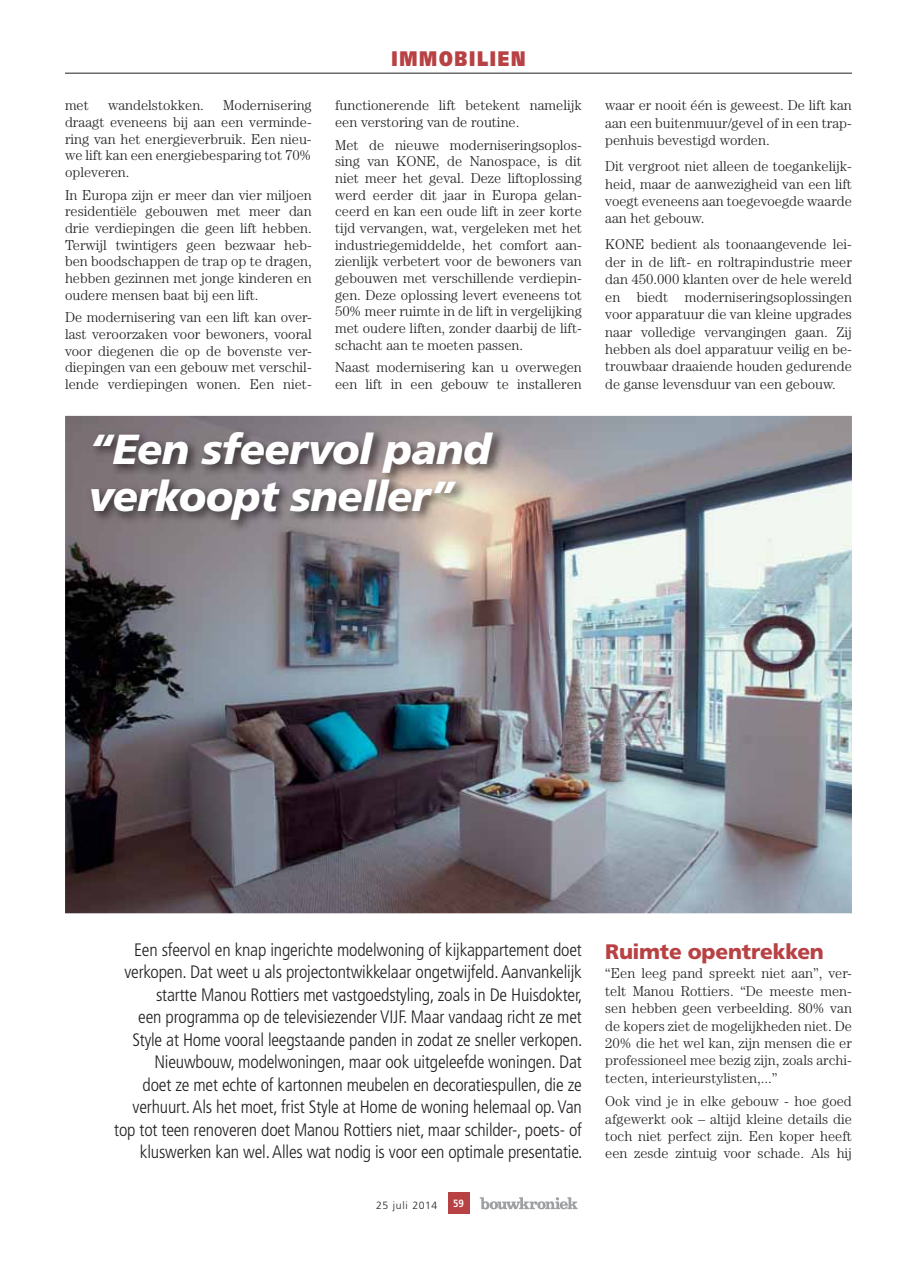
<style>
.page{position:relative;width:917px;height:1266px;background:#fff}
.page>*{position:absolute;margin:0;border:0;box-sizing:border-box;transform-origin:0 0}
.t1{font:italic 900 42px/46.5px "Frutiger LT";letter-spacing:-.015em;color:#fff}
.t2{font:900 21px "Frutiger LT";letter-spacing:-.01em;color:#b84144}
.t3{font:900 21px "Frutiger LT";letter-spacing:.105em;color:#b84144;scale:.8 1}
.t4{font:300 condensed 18px/22.5px "Frutiger LT";letter-spacing:-.01em;color:#231f20;text-align:right}
.t5{font:300 14.25px/16.6px "Century LT";color:#231f20;text-align:justify}
.t6{font:300 10.5px "Frutiger LT";letter-spacing:.065em;color:#231f20}
.t7{font:700 condensed 10.5px "Frutiger LT";color:#fff}
</style>
<div class="page">
<hr style="left:65px;top:73px;width:787px;height:1px;background:#231f20">
<svg style="left:480px;top:1197px;width:97px;height:12px"></svg>
<div style="left:448px;top:1192px;width:21px;height:21px;background:#b84144"></div>
<img style="left:65px;top:416px;width:787px;height:497px">
<img style="left:88px;top:428px;width:417px;height:104px">
<p class="t5" style="left:65px;top:99px;width:248px;text-indent:158px">Modernisering draagt eveneens bij aan een verminde&shy;ring van het energieverbruik. Een nieu&shy;we lift kan een energiebesparing tot 70% opleveren.</p>
<p class="t5" style="left:65px;top:188px;width:248px">In Europa zijn er meer dan vier miljoen residentiële gebouwen met meer dan drie verdiepingen die geen lift hebben.<br>Terwijl twintigers geen bezwaar heb&shy;ben boodschappen de trap op te dragen, hebben gezinnen met jonge kinderen en oudere mensen baat bij een lift.</p>
<p class="t5" style="left:65px;top:310px;width:248px">De modernisering van een lift kan over&shy;last veroorzaken voor bewoners, vooral voor diegenen die op de bovenste ver&shy;diepingen van een gebouw met verschil&shy;lende verdiepingen wonen. Een niet-</p>
<p class="t5" style="left:65px;top:99px;width:25px">met</p>
<p class="t5" style="left:108px;top:99px;width:97px">wandelstokken.</p>
<h2 class="t3" style="left:391px;top:49px;width:169px">IMMOBILIEN</h2>
<p class="t5" style="left:335px;top:99px;width:248px">functionerende lift betekent namelijk een verstoring van de routine.</p>
<p class="t5" style="left:335px;top:138px;width:248px">Met de nieuwe moderniseringsoplos&shy;sing van KONE, de Nanospace, is dit niet meer het geval. Deze liftoplossing werd eerder dit jaar in Europa gelan&shy;ceerd en kan een oude lift in zeer korte tijd vervangen, wat, vergeleken met het industriegemiddelde, het comfort aan&shy;zienlijk verbetert voor de bewoners van gebouwen met verschillende verdiepin&shy;gen. Deze oplossing levert eveneens tot 50% meer ruimte in de lift in vergelijking met oudere liften, zonder daarbij de lift&shy;schacht aan te moeten passen.</p>
<p class="t5" style="left:335px;top:360px;width:248px">Naast modernisering kan u overwegen een lift in een gebouw te installeren</p>
<h1 class="t1" style="left:88px;top:428px;width:404px">“Een sfeervol pand verkoopt sneller”</h1>
<p class="t5" style="left:605px;top:98px;width:248px;line-height:17.4px">waar er nooit één is geweest. De lift kan aan een buitenmuur/gevel of in een trap&shy;penhuis bevestigd worden.</p>
<p class="t5" style="left:605px;top:159px;width:248px;line-height:17.4px">Dit vergroot niet alleen de toegankelijk&shy;heid, maar de aanwezigheid van een lift voegt eveneens aan toegevoegde waarde aan het gebouw.</p>
<p class="t5" style="left:605px;top:237px;width:248px;line-height:17.4px">KONE bedient als toonaangevende lei&shy;der in de lift- en roltrapindustrie meer dan 450.000 klanten over de hele wereld en biedt moderniseringsoplossingen voor apparatuur die van kleine upgrades naar volledige vervangingen gaan. Zij hebben als doel apparatuur veilig en be&shy;trouwbaar draaiende houden gedurende de ganse levensduur van een gebouw.</p>
<p class="t4" style="left:114px;top:939px;width:470px">Een sfeervol en knap ingerichte modelwoning of kijkappartement doet verkopen. Dat weet u als projectontwikkelaar ongetwijfeld. Aanvankelijk startte Manou Rottiers met vastgoedstyling, zoals in De Huisdokter,<br>een programma op de televisiezender VIJF. Maar vandaag richt ze met Style at Home vooral leegstaande panden in zodat ze sneller verkopen.<br>Nieuwbouw, modelwoningen, maar ook uitgeleefde woningen. Dat<br>doet ze met echte of kartonnen meubelen en decoratiespullen, die ze verhuurt. Als het moet, frist Style at Home de woning helemaal op. Van top tot teen renoveren doet Manou Rottiers niet, maar schilder-, poets- of kluswerken kan wel. Alles wat nodig is voor een optimale presentatie.</p>
<h2 class="t2" style="left:605px;top:941px;width:220px">Ruimte opentrekken</h2>
<p class="t5" style="left:605px;top:966px;width:248px;line-height:17.4px">“Een leeg pand spreekt niet aan”, ver&shy;telt Manou Rottiers. “De meeste men&shy;sen hebben geen verbeelding. 80% van de kopers ziet de mogelijkheden niet. De 20% die het wel kan, zijn mensen die er professioneel mee bezig zijn, zoals archi&shy;tecten, interieurstylisten,...”</p>
<p class="t5" style="left:605px;top:1093px;width:248px;line-height:17.4px">Ook vind je in elke gebouw - hoe goed afgewerkt ook – altijd kleine details die toch niet perfect zijn. Een koper heeft een zesde zintuig voor schade. Als hij</p>
<p class="t6" style="left:376px;top:1199px;width:63px">25 juli 2014</p>
<p class="t7" style="left:453px;top:1198px;width:12px">59</p>
</div>
